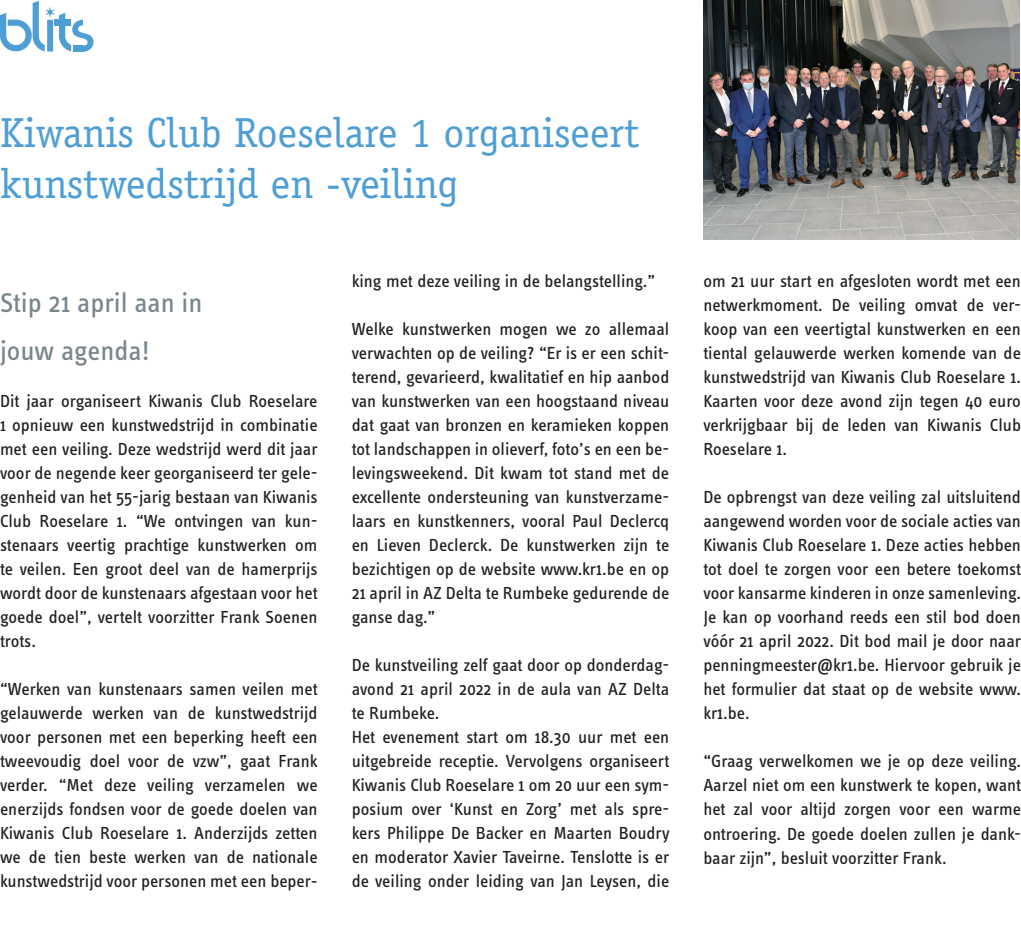
<style>
.page{position:relative;width:1021px;height:936px;background:#fff}
.page>*{position:absolute;margin:0;border:0;box-sizing:border-box;transform-origin:0 0}
.t1{font:42px/50.4px "Officina Serif Std";color:#4e9ed6}
.t2{font:28px/48px "Info OT Text";color:#7a868d}
.t3{font:18px/24px "Info OT Text";color:#231f20;text-align:justify}
</style>
<div class="page">
<svg style="left:0;top:1px;width:93px;height:51px"></svg>
<img style="left:703px;top:0;width:316px;height:239px">
<h1 class="t1" style="left:0;top:108px;width:641px">Kiwanis Club Roeselare 1 organiseert kunstwedstrijd en -veiling</h1>
<h2 class="t2" style="left:0;top:278px;width:204px">Stip 21 april aan in jouw agenda!</h2>
<p class="t3" style="left:0;top:389px;width:319px">Dit jaar organiseert Kiwanis Club Roeselare 1 opnieuw een kunstwedstrijd in combinatie met een veiling. Deze wedstrijd werd dit jaar voor de negende keer georganiseerd ter gele&shy;genheid van het 55-jarig bestaan van Kiwanis Club Roeselare 1. “We ontvingen van kun&shy;stenaars veertig prachtige kunstwerken om te veilen. Een groot deel van de hamerprijs wordt door de kunstenaars afgestaan voor het goede doel”, vertelt voorzitter Frank Soenen trots.</p>
<p class="t3" style="left:0;top:677px;width:319px">“Werken van kunstenaars samen veilen met gelauwerde werken van de kunstwedstrijd voor personen met een beperking heeft een tweevoudig doel voor de vzw”, gaat Frank verder. “Met deze veiling verzamelen we enerzijds fondsen voor de goede doelen van Kiwanis Club Roeselare 1. Anderzijds zetten we de tien beste werken van de nationale kunstwedstrijd voor personen met een beper-</p>
<p class="t3" style="left:352px;top:269px;width:305px">king met deze veiling in de belangstelling.”</p>
<p class="t3" style="left:352px;top:317px;width:319px">Welke kunstwerken mogen we zo allemaal verwachten op de veiling? “Er is er een schit&shy;terend, gevarieerd, kwalitatief en hip aanbod van kunstwerken van een hoogstaand niveau dat gaat van bronzen en keramieken koppen tot landschappen in olieverf, foto’s en een be&shy;levingsweekend. Dit kwam tot stand met de excellente ondersteuning van kunstverzame&shy;laars en kunstkenners, vooral Paul Declercq en Lieven Declerck. De kunstwerken zijn te bezichtigen op de website www.kr1.be en op 21 april in AZ Delta te Rumbeke gedurende de ganse dag.”</p>
<p class="t3" style="left:352px;top:653px;width:319px;text-align:left">De kunstveiling zelf gaat door op donderdag&shy;avond 21 april 2022 in de aula van AZ Delta te Rumbeke.<br>Het evenement start om 18.30 uur met een uitgebreide receptie. Vervolgens organiseert Kiwanis Club Roeselare 1 om 20 uur een sym&shy;posium over ‘Kunst en Zorg’ met als spre&shy;kers Philippe De Backer en Maarten Boudry en moderator Xavier Taveirne. Tenslotte is er de veiling onder leiding van Jan Leysen, die</p>
<p class="t3" style="left:703px;top:269px;width:319px">om 21 uur start en afgesloten wordt met een netwerkmoment. De veiling omvat de ver&shy;koop van een veertigtal kunstwerken en een tiental gelauwerde werken komende van de kunstwedstrijd van Kiwanis Club Roeselare 1.<br>Kaarten voor deze avond zijn tegen 40 euro verkrijgbaar bij de leden van Kiwanis Club Roeselare 1.</p>
<p class="t3" style="left:703px;top:485px;width:319px">De opbrengst van deze veiling zal uitsluitend aangewend worden voor de sociale acties van Kiwanis Club Roeselare 1. Deze acties hebben tot doel te zorgen voor een betere toekomst voor kansarme kinderen in onze samenleving.<br>Je kan op voorhand reeds een stil bod doen vóór 21 april 2022. Dit bod mail je door naar penningmeester@kr1.be. Hiervoor gebruik je het formulier dat staat op de website www. kr1.be.</p>
<p class="t3" style="left:703px;top:749px;width:319px">“Graag verwelkomen we je op deze veiling.<br>Aarzel niet om een kunstwerk te kopen, want het zal voor altijd zorgen voor een warme ontroering. De goede doelen zullen je dank&shy;baar zijn”, besluit voorzitter Frank.</p>
</div>
